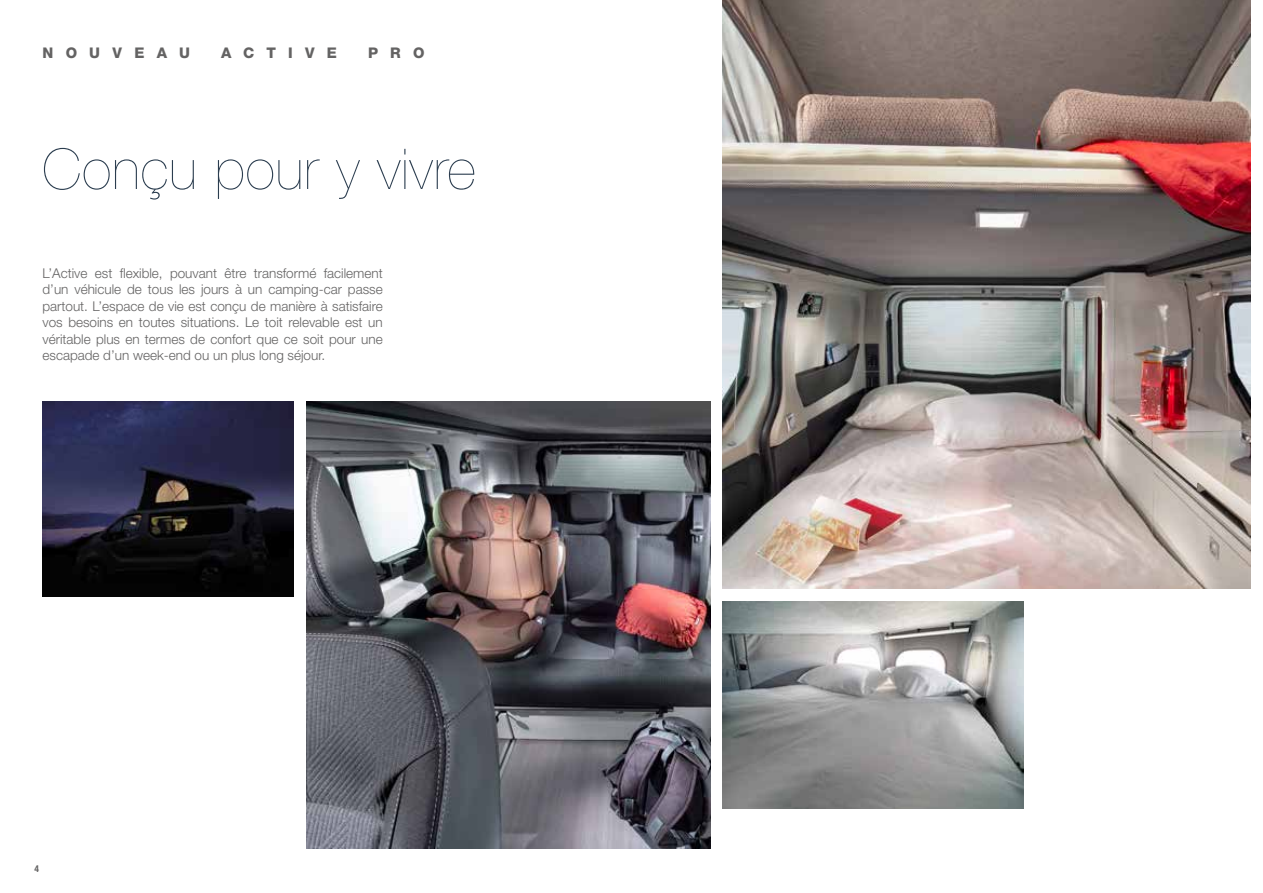
<style>
.page{position:relative;width:1263px;height:893px;background:#fff}
.page>*{position:absolute;margin:0;border:0;box-sizing:border-box;transform-origin:0 0}
.t1{font:200 56.25px "Helvetica Neue LT Pro";letter-spacing:.01em;color:#2b3d4f}
.t2{font:800 14.7px "Helvetica Neue LT Pro";letter-spacing:.83em;color:#646363}
.t3{font:300 13.5px/16.5px "Helvetica Neue LT Pro";color:#646363;text-align:justify}
.t4{font:700 condensed 9.45px "Helvetica Neue LT Pro";color:#646363}
</style>
<div class="page">
<img style="left:306px;top:402px;width:404px;height:446px">
<img style="left:723px;top:602px;width:301px;height:206px">
<img style="left:43px;top:402px;width:251px;height:195px">
<img style="left:723px;top:0;width:527px;height:589px">
<p class="t2" style="left:43px;top:44px;width:149px">NOUVEAU</p>
<p class="t2" style="left:221px;top:44px;width:117px">ACTIVE</p>
<p class="t2" style="left:368px;top:44px;width:58px">PRO</p>
<h1 class="t1" style="left:43px;top:137px;width:435px">Conçu pour y vivre</h1>
<p class="t3" style="left:43px;top:264px;width:342px">L’Active est flexible, pouvant être transformé facilement d’un véhicule de tous les jours à un camping-car passe partout. L’espace de vie est conçu de manière à satisfaire vos besoins en toutes situations. Le toit relevable est un véritable plus en termes de confort que ce soit pour une escapade d’un week-end ou un plus long séjour.</p>
<p class="t4" style="left:34px;top:863px;width:6px">4</p>
</div>
